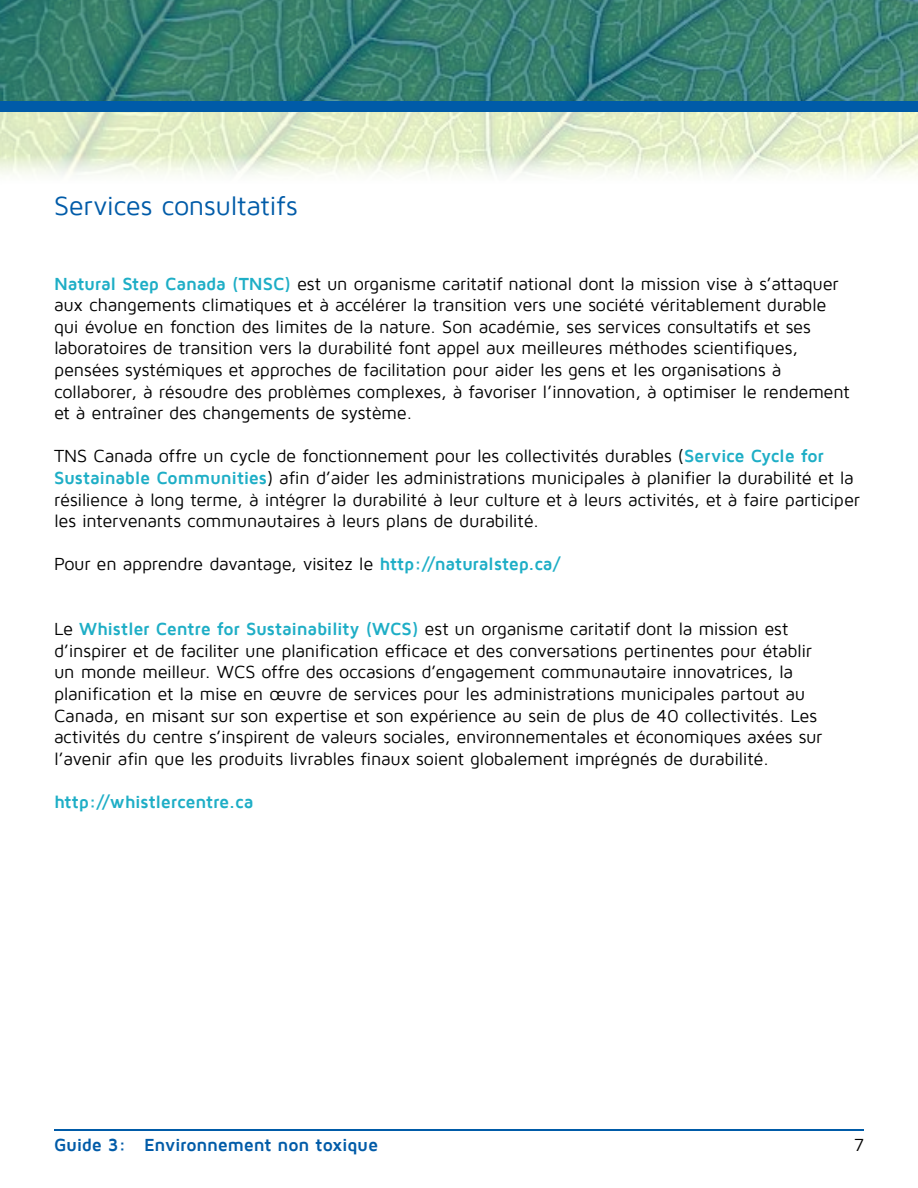
<style>
.page{position:relative;width:918px;height:1188px;background:#fff}
.page>*{position:absolute;margin:0;border:0;box-sizing:border-box;transform-origin:0 0}
.t1{font:27px "Maven Pro";letter-spacing:-.015em;color:#005ba8}
.t2{font:18px/21.6px "Maven Pro";letter-spacing:-.015em;color:#000}
.t3{font:700 18px "Maven Pro";letter-spacing:-.02em;color:#005ba8}
.t4{font:700 18px "Maven Pro";letter-spacing:-.01em;color:#1eaec6}
.s1{font-weight:700;color:#1eaec6}
</style>
<div class="page">
<img style="left:0;top:112px;width:918px;height:63px">
<hr style="left:54px;top:1130px;width:810px;height:1px;background:#005ba8">
<div style="left:0;top:101px;width:918px;height:11px;background:#005ba8"></div>
<svg style="left:0;top:0;width:918px;height:101px;background:#388071"></svg>
<h1 class="t1" style="left:54px;top:192px;width:245px">Services consultatifs</h1>
<p class="t2" style="left:54px;top:273px;width:797px"><span class="s1">Natural Step Canada (TNSC)</span> est un organisme caritatif national dont la mission vise à s’attaquer aux changements climatiques et à accélérer la transition vers une société véritablement durable qui évolue en fonction des limites de la nature. Son académie, ses services consultatifs et ses laboratoires de transition vers la durabilité font appel aux meilleures méthodes scientifiques, pensées systémiques et approches de facilitation pour aider les gens et les organisations à collaborer, à résoudre des problèmes complexes, à favoriser l’innovation, à optimiser le rendement et à entraîner des changements de système.</p>
<p class="t2" style="left:54px;top:446px;width:807px">TNS Canada offre un cycle de fonctionnement pour les collectivités durables (<span class="s1">Service Cycle for Sustainable Communities</span>) afin d’aider les administrations municipales à planifier la durabilité et la résilience à long terme, à intégrer la durabilité à leur culture et à leurs activités, et à faire participer les intervenants communautaires à leurs plans de durabilité.</p>
<p class="t2" style="left:54px;top:554px;width:508px">Pour en apprendre davantage, visitez le <span class="s1">http://naturalstep.ca/</span></p>
<p class="t2" style="left:54px;top:618px;width:770px">Le <span class="s1">Whistler Centre for Sustainability (WCS)</span> est un organisme caritatif dont la mission est d’inspirer et de faciliter une planification efficace et des conversations pertinentes pour établir un monde meilleur. WCS offre des occasions d’engagement communautaire innovatrices, la planification et la mise en œuvre de services pour les administrations municipales partout au Canada, en misant sur son expertise et son expérience au sein de plus de 40 collectivités. Les activités du centre s’inspirent de valeurs sociales, environnementales et économiques axées sur l’avenir afin que les produits livrables finaux soient globalement imprégnés de durabilité.</p>
<p class="t4" style="left:54px;top:792px;width:201px">http://whistlercentre.ca</p>
<p class="t3" style="left:54px;top:1136px;width:326px">Guide 3: Environnement non toxique</p>
<p class="t2" style="left:854px;top:1135px;width:12px">7</p>
</div>
